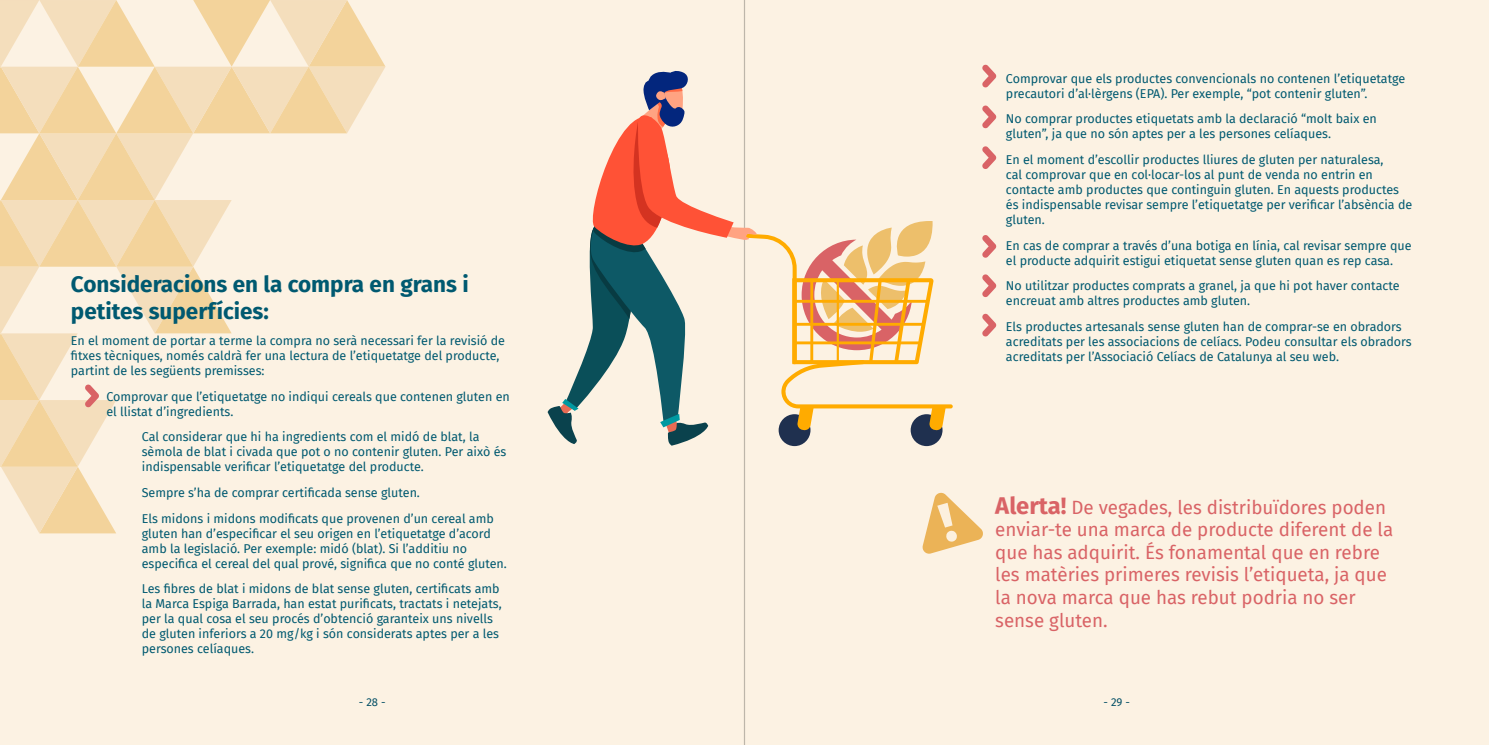
<style>
.page{position:relative;width:1489px;height:745px;background:#fff}
.page>*{position:absolute;margin:0;border:0;box-sizing:border-box;transform-origin:0 0}
.t1{font:700 22.5px/27px "Fira Sans";color:#005970}
.t2{font:18.75px/22.5px "Fira Sans";color:#d96366}
.t3{font:12.5px/15px "Fira Sans";color:#005970}
.t4{font:11.25px "Fira Sans";color:#034f65}
.s1{font-weight:700;font-size:23.75px}
</style>
<div class="page">
<div style="left:0;top:0;width:1488px;height:744px;background:#fcf2e3"></div>
<hr style="left:743px;top:0;width:2px;height:744px;background:#000">
<svg style="left:0;top:0;width:385px;height:533px"></svg>
<svg style="left:982px;top:64px;width:14px;height:24px"></svg>
<svg style="left:982px;top:105px;width:14px;height:23px"></svg>
<svg style="left:982px;top:146px;width:14px;height:23px"></svg>
<svg style="left:982px;top:235px;width:14px;height:23px"></svg>
<svg style="left:982px;top:274px;width:14px;height:23px"></svg>
<svg style="left:982px;top:313px;width:14px;height:23px"></svg>
<svg style="left:922px;top:492px;width:61px;height:62px"></svg>
<svg style="left:547px;top:69px;width:405px;height:376px"></svg>
<h1 class="t1" style="left:71px;top:269px;width:399px">Consideracions en la compra en grans i petites superfícies:</h1>
<p class="t3" style="left:71px;top:332px;width:435px">En el moment de portar a terme la compra no serà necessari fer la revisió de fitxes tècniques, només caldrà fer una lectura de l’etiquetatge del producte, partint de les següents premisses:</p>
<p class="t3" style="left:106px;top:388px;width:405px">Comprovar que l’etiquetatge no indiqui cereals que contenen gluten en el llistat d’ingredients.</p>
<p class="t3" style="left:142px;top:429px;width:366px">Cal considerar que hi ha ingredients com el midó de blat, la sèmola de blat i civada que pot o no contenir gluten. Per això és indispensable verificar l’etiquetatge del producte.</p>
<p class="t3" style="left:142px;top:479px;width:353px;line-height:25.6px">Sempre s’ha de comprar certificada sense gluten.<br>Els midons i midons modificats que provenen d’un cereal amb</p>
<p class="t3" style="left:142px;top:525px;width:366px">gluten han d’especificar el seu origen en l’etiquetatge d’acord amb la legislació. Per exemple: midó (blat). Si l’additiu no especifica el cereal del qual prové, significa que no conté gluten.</p>
<p class="t3" style="left:142px;top:580px;width:361px">Les fibres de blat i midons de blat sense gluten, certificats amb la Marca Espiga Barrada, han estat purificats, tractats i netejats, per la qual cosa el seu procés d’obtenció garanteix uns nivells de gluten inferiors a 20 mg/kg i són considerats aptes per a les persones celíaques.</p>
<p class="t3" style="left:1005px;top:70px;width:401px">Comprovar que els productes convencionals no contenen l’etiquetatge precautori d’al·lèrgens (EPA). Per exemple, “pot contenir gluten”.</p>
<p class="t3" style="left:1005px;top:111px;width:372px">No comprar productes etiquetats amb la declaració “molt baix en gluten”, ja que no són aptes per a les persones celíaques.</p>
<p class="t3" style="left:1005px;top:152px;width:408px">En el moment d’escollir productes lliures de gluten per naturalesa,<br>cal comprovar que en col·locar-los al punt de venda no entrin en contacte amb productes que continguin gluten. En aquests productes és indispensable revisar sempre l’etiquetatge per verificar l’absència de gluten.</p>
<p class="t3" style="left:1005px;top:237px;width:407px">En cas de comprar a través d’una botiga en línia, cal revisar sempre que el producte adquirit estigui etiquetat sense gluten quan es rep casa.</p>
<p class="t3" style="left:1005px;top:278px;width:395px">No utilitzar productes comprats a granel, ja que hi pot haver contacte encreuat amb altres productes amb gluten.</p>
<p class="t3" style="left:1005px;top:318px;width:407px">Els productes artesanals sense gluten han de comprar-se en obradors acreditats per les associacions de celíacs. Podeu consultar els obradors acreditats per l’Associació Celíacs de Catalunya al seu web.</p>
<p class="t2" style="left:995px;top:495px;width:399px"><span class="s1">Alerta!</span> De vegades, les distribuïdores poden enviar-te una marca de producte diferent de la que has adquirit. És fonamental que en rebre les matèries primeres revisis l’etiqueta, ja que la nova marca que has rebut podria no ser sense gluten.</p>
<p class="t4" style="left:359px;top:693px;width:28px">- 28 -</p>
<p class="t4" style="left:1103px;top:693px;width:28px">- 29 -</p>
</div>
